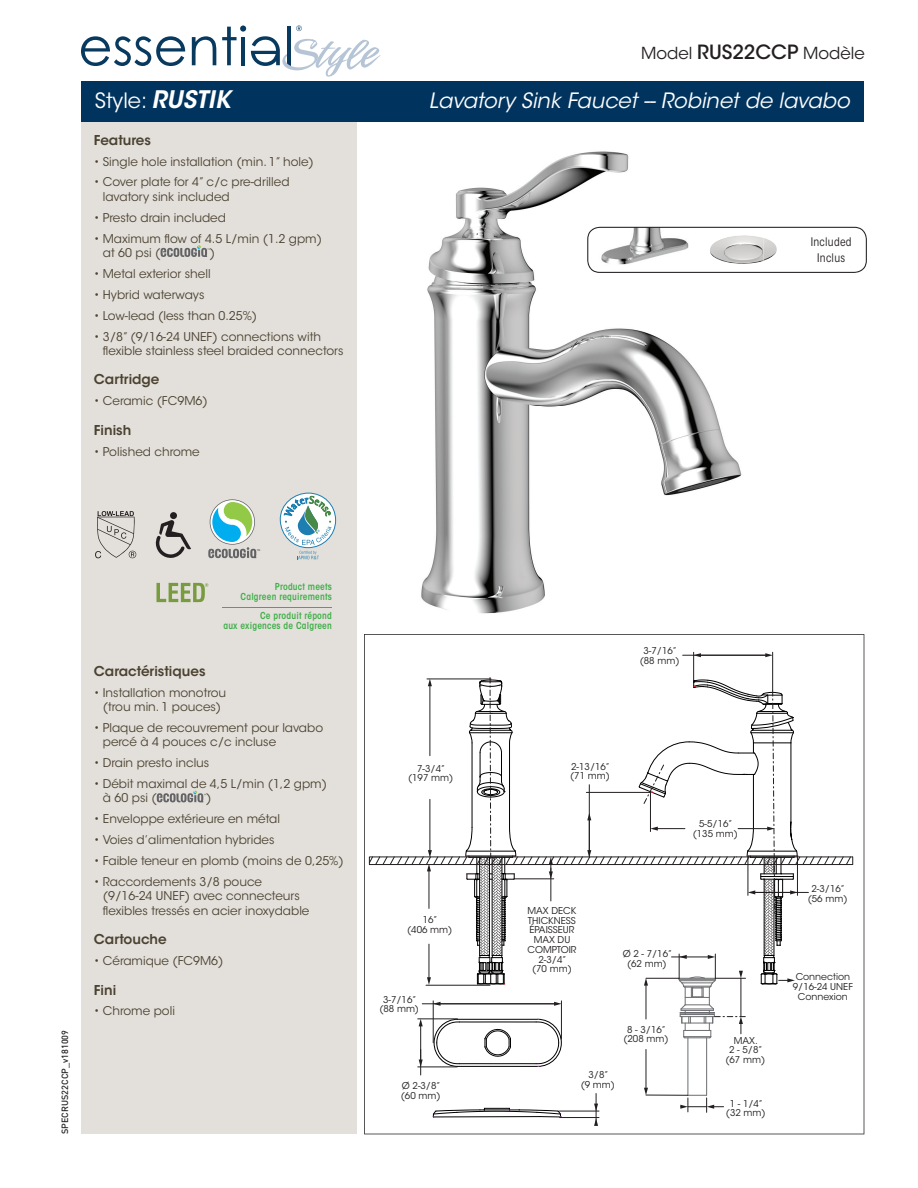
<style>
.page{position:relative;width:918px;height:1188px;background:#fff}
.page>*{position:absolute;margin:0;border:0;box-sizing:border-box;transform-origin:0 0}
.t1{font:italic 21px "ITC Avant Garde Std";color:#fff}
.t2{font:21px "ITC Avant Garde Std";color:#fff}
.t3{font:16.5px "ITC Avant Garde Std";color:#231f20}
.t4{font:600 13.5px "ITC Avant Garde Std";color:#4b4231}
.t5{font:12px/14.4px "ITC Avant Garde Std";color:#4b4231}
.t6{font:condensed 11.7px/15.5px "ITC Avant Garde Std";letter-spacing:.025em;color:#231f20;text-align:center}
.t7{font:600 condensed 9.6px/10.2px "ITC Avant Garde Std";letter-spacing:.02em;color:#40ae49;text-align:right}
.t8{font:9.45px/9.8px "ITC Avant Garde Std";color:#231f20;text-align:center}
.t9{font:500 9px "DIN";color:#231f20}
.s1{font-weight:600;font-style:italic;font-size:24px}
.s2{font-weight:500;font-size:19.5px}
</style>
<div class="page">
<div style="left:81px;top:81px;width:275px;height:1053px;background:#e3e0db"></div>
<div style="left:81px;top:81px;width:783px;height:41px;background:#00345e"></div>
<hr style="left:223px;top:607px;width:109px;height:1px;background:#40ae49">
<svg style="left:156px;top:583px;width:52px;height:19px"></svg>
<svg style="left:95px;top:511px;width:41px;height:47px"></svg>
<svg style="left:208px;top:499px;width:52px;height:59px"></svg>
<div style="left:170px;top:512px;width:7px;height:7px;background:#231f20;border-radius:50%"></div>
<svg style="left:156px;top:520px;width:35px;height:38px"></svg>
<svg style="left:279px;top:493px;width:57px;height:66px"></svg>
<img style="left:421px;top:151px;width:343px;height:463px">
<svg style="left:364px;top:634px;width:500px;height:500px"></svg>
<svg style="left:587px;top:227px;width:280px;height:46px"></svg>
<svg style="left:157px;top:791px;width:49px;height:11px"></svg>
<svg style="left:81px;top:36px;width:104px;height:30px"></svg>
<svg style="left:192px;top:36px;width:24px;height:29px"></svg>
<svg style="left:222px;top:26px;width:159px;height:51px"></svg>
<svg style="left:161px;top:245px;width:49px;height:12px"></svg>
<h1 class="t2" style="left:95px;top:87px;width:137px">Style: <span class="s1">RUSTIK</span></h1>
<p class="t4" style="left:94px;top:131px;width:59px">Features</p>
<p class="t5" style="left:94px;top:154px;width:222px">• Single hole installation (min. 1” hole)</p>
<p class="t5" style="left:103px;top:175px;width:188px;text-indent:-9px">• Cover plate for 4” c/c pre-drilled lavatory sink included</p>
<p class="t5" style="left:94px;top:210px;width:134px">• Presto drain included</p>
<p class="t5" style="left:103px;top:231px;width:221px;text-indent:-9px">• Maximum ow of 4.5 L/min (1.2 gpm) at 60 psi (</p>
<p class="t5" style="left:210px;top:246px;width:7px">)</p>
<p class="t5" style="left:94px;top:266px;width:118px">• Metal exterior shell</p>
<p class="t5" style="left:94px;top:287px;width:112px">• Hybrid waterways</p>
<p class="t5" style="left:94px;top:308px;width:165px">• Low-lead (less than 0.25%)</p>
<p class="t5" style="left:108px;top:329px;width:237px;text-indent:-15px">• 3/8” (9/16-24 UNEF) connections with exible stainless steel braided connectors</p>
<p class="t4" style="left:94px;top:371px;width:67px">Cartridge</p>
<p class="t5" style="left:94px;top:394px;width:115px">• Ceramic (FC9M6)</p>
<p class="t4" style="left:94px;top:421px;width:39px">Finish</p>
<p class="t5" style="left:94px;top:444px;width:107px">• Polished chrome</p>
<h2 class="t3" style="left:641px;top:43px;width:225px">Model <span class="s2">RUS22CCP</span> Modèle</h2>
<h1 class="t1" style="left:429px;top:88px;width:422px">Lavatory Sink Faucet -- Robinet de lavabo</h1>
<p class="t6" style="left:811px;top:235px;width:43px">Included<br>Inclus</p>
<p class="t9" style="left:59px;top:1134px;width:106px;rotate:-90deg">SPECRUS22CCP_v181009</p>
<p class="t7" style="left:241px;top:581px;width:93px">Product meets<br>Calgreen requirements</p>
<p class="t7" style="left:223px;top:611px;width:110px">Ce produit répond<br>aux exigences de Calgreen</p>
<p class="t4" style="left:94px;top:662px;width:113px">Caractéristiques</p>
<p class="t5" style="left:94px;top:685px;width:134px;text-align:center">• Installation monotrou (trou min. 1 pouces)</p>
<p class="t5" style="left:103px;top:720px;width:222px;text-indent:-9px">• Plaque de recouvrement pour lavabo percé à 4 pouces c/c incluse</p>
<p class="t5" style="left:94px;top:756px;width:117px">• Drain presto inclus</p>
<p class="t5" style="left:103px;top:777px;width:226px;text-indent:-9px">• Débit maximal de 4,5 L/min (1,2 gpm) à 60 psi (</p>
<p class="t5" style="left:206px;top:791px;width:7px">)</p>
<p class="t5" style="left:94px;top:812px;width:188px">• Enveloppe extérieure en métal</p>
<p class="t5" style="left:94px;top:833px;width:182px">• Voies d’alimentation hybrides</p>
<p class="t5" style="left:94px;top:854px;width:251px">• Faible teneur en plomb (moins de 0,25%)</p>
<p class="t5" style="left:94px;top:875px;width:170px">• Raccordements 3/8 pouce</p>
<p class="t5" style="left:103px;top:889px;width:198px">(9/16-24 UNEF) avec connecteurs</p>
<p class="t5" style="left:108px;top:903px;width:203px">exibles tressés en acier inoxydable</p>
<p class="t4" style="left:94px;top:931px;width:74px">Cartouche</p>
<p class="t5" style="left:94px;top:954px;width:131px">• Céramique (FC9M6)</p>
<p class="t4" style="left:94px;top:981px;width:24px">Fini</p>
<p class="t5" style="left:94px;top:1004px;width:83px">• Chrome poli</p>
<p class="t8" style="left:640px;top:646px;width:41px">3-7/16” (88 mm)</p>
<p class="t8" style="left:408px;top:763px;width:47px">7-3/4” (197 mm)</p>
<p class="t8" style="left:570px;top:761px;width:41px;text-align:left">2-13/16” (71 mm)</p>
<p class="t8" style="left:693px;top:819px;width:47px">5-5/16” (135 mm)</p>
<p class="t8" style="left:407px;top:915px;width:47px">16”<br>(406 mm)</p>
<p class="t8" style="left:379px;top:994px;width:41px">3-7/16” (88 mm)</p>
<p class="t8" style="left:401px;top:1081px;width:41px;text-align:left">Ø 2-3/8” (60 mm)</p>
<p class="t8" style="left:528px;top:906px;width:50px">MAX DECK<br>THICKNESS<br>ÉPAISSEUR<br>MAX DU<br>COMPTOIR<br>2-3/4”<br>(70 mm)</p>
<p class="t8" style="left:623px;top:949px;width:51px">Ø 2 - 7/16” (62 mm)</p>
<p class="t8" style="left:623px;top:1024px;width:47px">8 - 3/16” (208 mm)</p>
<p class="t8" style="left:581px;top:1070px;width:36px">3/8”<br>(9 mm)</p>
<p class="t8" style="left:725px;top:1035px;width:41px">MAX.<br>2 - 5/8” (67 mm)</p>
<p class="t8" style="left:726px;top:1098px;width:41px">1 - 1/4” (32 mm)</p>
<p class="t8" style="left:808px;top:884px;width:41px">2-3/16” (56 mm)</p>
<p class="t8" style="left:793px;top:972px;width:62px">Connection<br>9/16-24 UNEF<br>Connexion</p>
</div>
